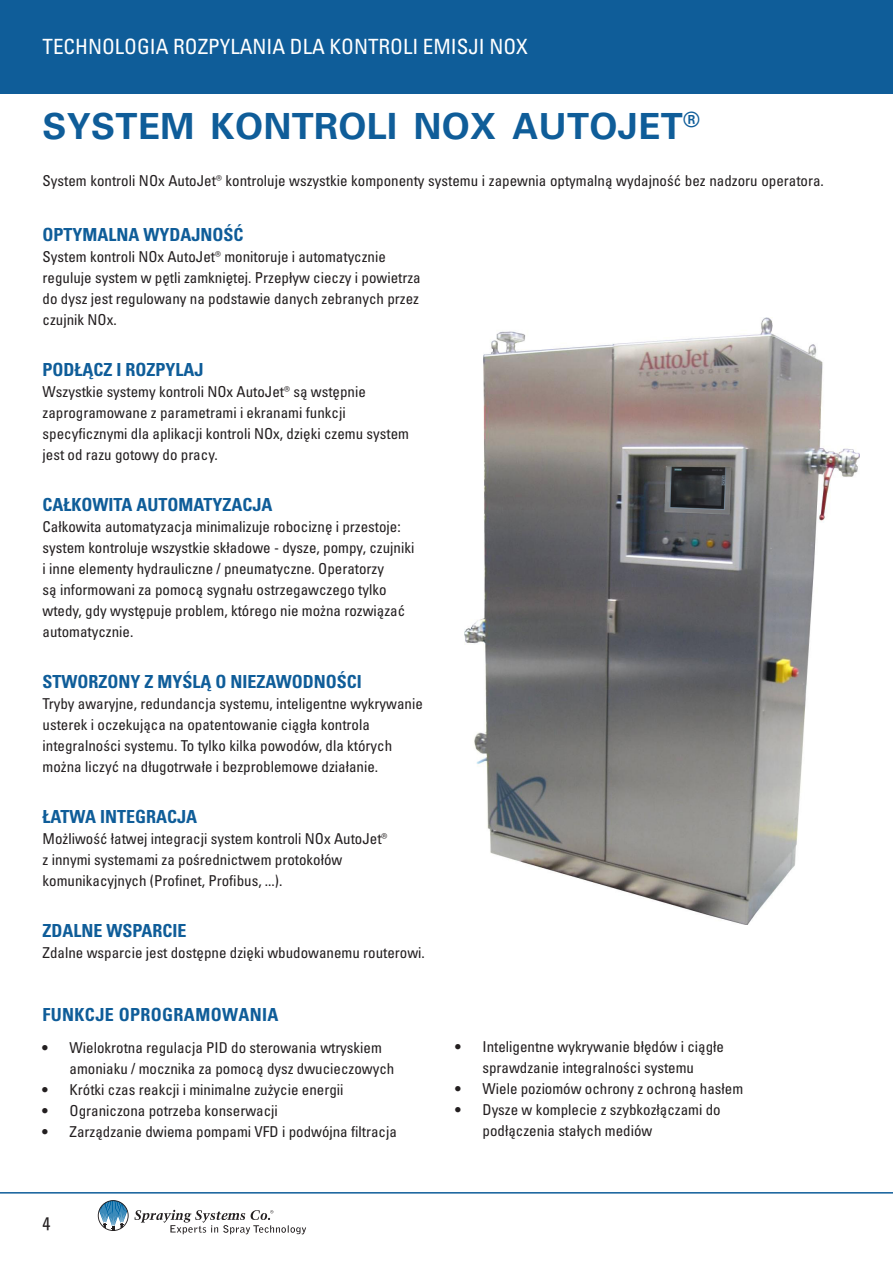
<style>
.page{position:relative;width:893px;height:1263px;background:#fff}
.page>*{position:absolute;margin:0;border:0;box-sizing:border-box;transform-origin:0 0}
.t1{font:700 36px "Univers LT Pro 65";letter-spacing:.01em;color:#0f5d99}
.t2{font:condensed 21px "Univers LT Pro";color:#fff}
.Text_narrow{font:700 condensed 18px "Univers LT Pro";color:#0f5d99}
.subhead{font:700 condensed 18px "Univers LT Pro";letter-spacing:.02em;color:#0f5d99}
.t3{font:condensed 18px "Univers";color:#231f20}
.Text_narrow-2{font:condensed 15px/21px "Univers LT Pro";color:#231f20}
</style>
<div class="page">
<hr style="left:0;top:1192px;width:893px;height:1px;background:#0f5d99">
<svg style="left:98px;top:1200px;width:208px;height:34px"></svg>
<div style="left:0;top:0;width:893px;height:94px;background:#0f5d99"></div>
<img style="left:464px;top:318px;width:395px;height:606px">
<h2 class="t2" style="left:43px;top:34px;width:487px">TECHNOLOGIA ROZPYLANIA DLA KONTROLI EMISJI NOX</h2>
<p class="t1" style="left:43px;top:101px;width:659px">SYSTEM KONTROLI NOX AUTOJET<sup>®</sup></p>
<p class="Text_narrow-2" style="left:43px;top:169px;width:783px">System kontroli NOx AutoJet® kontroluje wszystkie komponenty systemu i zapewnia optymalną wydajność bez nadzoru operatora.</p>
<p class="Text_narrow" style="left:43px;top:223px;width:203px">OPTYMALNA WYDAJNOŚĆ</p>
<p class="Text_narrow-2" style="left:43px;top:245px;width:380px">System kontroli NOx AutoJet® monitoruje i automatycznie reguluje system w pętli zamkniętej. Przepływ cieczy i powietrza do dysz jest regulowany na podstawie danych zebranych przez czujnik NOx.</p>
<p class="Text_narrow" style="left:43px;top:358px;width:163px">PODŁĄCZ I ROZPYLAJ</p>
<p class="Text_narrow-2" style="left:43px;top:380px;width:368px">Wszystkie systemy kontroli NOx AutoJet® są wstępnie zaprogramowane z parametrami i ekranami funkcji specyficznymi dla aplikacji kontroli NOx, dzięki czemu system jest od razu gotowy do pracy.</p>
<p class="Text_narrow" style="left:43px;top:493px;width:231px">CAŁKOWITA AUTOMATYZACJA</p>
<p class="Text_narrow-2" style="left:43px;top:515px;width:373px">Całkowita automatyzacja minimalizuje robociznę i przestoje: system kontroluje wszystkie składowe - dysze, pompy, czujniki i inne elementy hydrauliczne / pneumatyczne. Operatorzy<br>są informowani za pomocą sygnału ostrzegawczego tylko wtedy, gdy występuje problem, którego nie można rozwiązać automatycznie.</p>
<p class="Text_narrow" style="left:43px;top:670px;width:321px">STWORZONY Z MYŚLĄ O NIEZAWODNOŚCI</p>
<p class="Text_narrow-2" style="left:43px;top:692px;width:382px">Tryby awaryjne, redundancja systemu, inteligentne wykrywanie usterek i oczekująca na opatentowanie ciągła kontrola integralności systemu. To tylko kilka powodów, dla których można liczyć na długotrwałe i bezproblemowe działanie.</p>
<p class="Text_narrow" style="left:43px;top:805px;width:156px">ŁATWA INTEGRACJA</p>
<p class="Text_narrow-2" style="left:43px;top:827px;width:347px">Możliwość łatwej integracji system kontroli NOx AutoJet® z innymi systemami za pośrednictwem protokołów komunikacyjnych (Profinet, Profibus, ...).</p>
<p class="Text_narrow" style="left:43px;top:919px;width:146px">ZDALNE WSPARCIE</p>
<p class="Text_narrow-2" style="left:43px;top:941px;width:384px">Zdalne wsparcie jest dostępne dzięki wbudowanemu routerowi.</p>
<p class="subhead" style="left:43px;top:1003px;width:237px">FUNKCJE OPROGRAMOWANIA</p>
<p class="Text_narrow-2" style="left:70px;top:1036px;width:326px;text-indent:-27px">• Wielokrotna regulacja PID do sterowania wtryskiem amoniaku / mocznika za pomocą dysz dwucieczowych</p>
<p class="Text_narrow-2" style="left:43px;top:1078px;width:303px">• Krótki czas reakcji i minimalne zużycie energii</p>
<p class="Text_narrow-2" style="left:43px;top:1099px;width:237px">• Ograniczona potrzeba konserwacji</p>
<p class="Text_narrow-2" style="left:43px;top:1120px;width:356px">• Zarządzanie dwiema pompami VFD i podwójna filtracja</p>
<p class="t3" style="left:43px;top:1212px;width:9px">4</p>
<p class="Text_narrow-2" style="left:455px;top:1036px;width:270px;text-align:center">• Inteligentne wykrywanie błędów i ciągłe sprawdzanie integralności systemu</p>
<p class="Text_narrow-2" style="left:455px;top:1078px;width:289px">• Wiele poziomów ochrony z ochroną hasłem</p>
<p class="Text_narrow-2" style="left:482px;top:1099px;width:240px;text-indent:-27px">• Dysze w komplecie z szybkozłączami do podłączenia stałych mediów</p>
</div>
